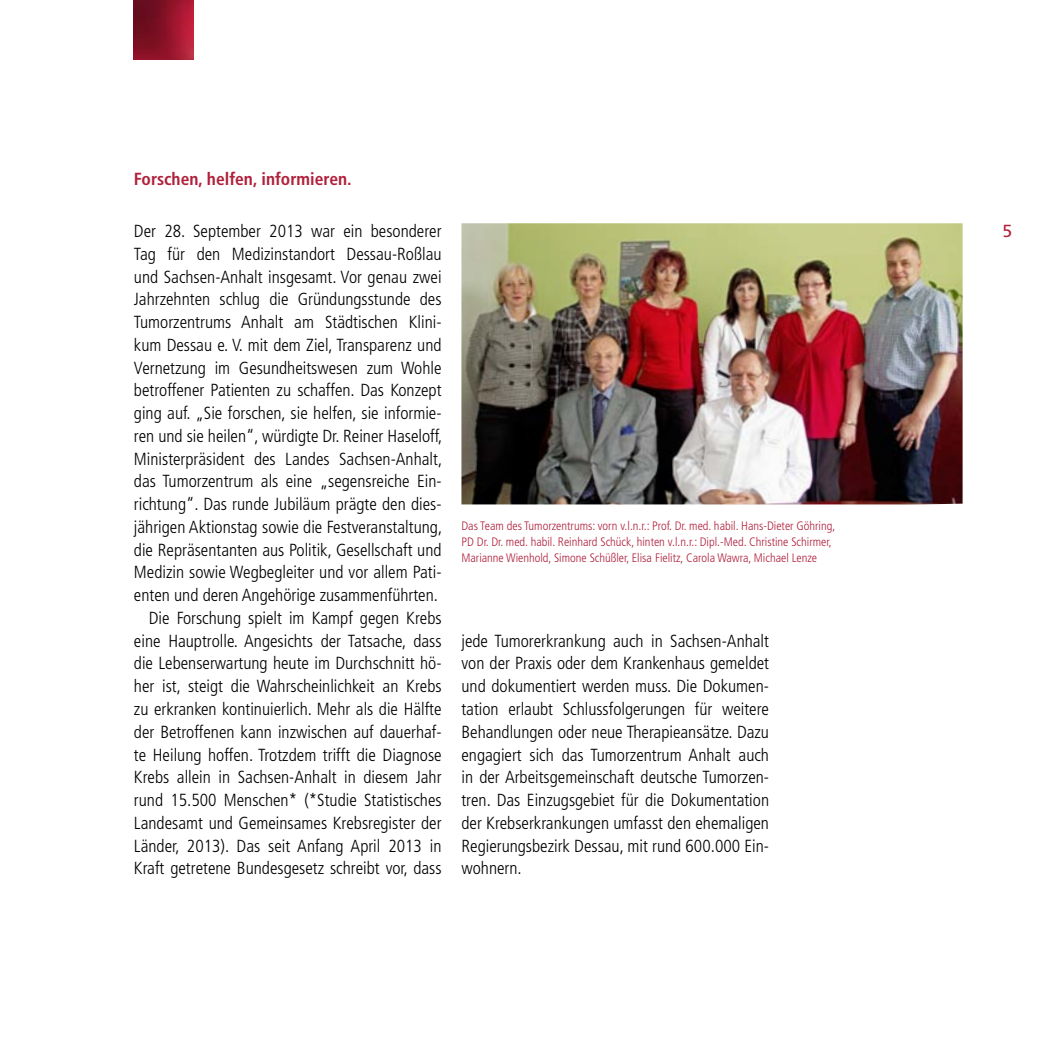
<style>
.page{position:relative;width:1042px;height:1042px;background:#fff}
.page>*{position:absolute;margin:0;border:0;box-sizing:border-box;transform-origin:0 0}
.t1{font:300 condensed 17.5px/22.8px "Frutiger";color:#000;text-align:right}
.t2{font:700 condensed 17.5px "Frutiger";color:#b0203b}
.t3{font:17.5px "Frutiger";color:#b0203b}
.t4{font:300 condensed 12.25px/15.8px "Frutiger";color:#b0203b}
</style>
<div class="page">
<img style="left:134px;top:0;width:59px;height:60px">
<img style="left:461px;top:223px;width:501px;height:281px">
<p class="t2" style="left:134px;top:168px;width:219px">Forschen, helfen, informieren.</p>
<p class="t1" style="left:134px;top:220px;width:309px">Der 28. September 2013 war ein besonderer</p>
<p class="t3" style="left:1002px;top:221px;width:11px">5</p>
<p class="t1" style="left:134px;top:243px;width:310px">Tag für den Medizinstandort Dessau-Roßlau und Sachsen-Anhalt insgesamt. Vor genau zwei Jahrzehnten schlug die Gründungsstunde des Tumorzentrums Anhalt am Städtischen Klini&shy;kum Dessau e. V. mit dem Ziel, Transparenz und Vernetzung im Gesundheitswesen zum Wohle betroffener Patienten zu schaffen. Das Konzept ging auf. „Sie forschen, sie helfen, sie informie&shy;ren und sie heilen“, würdigte Dr. Reiner Haseloff, Ministerpräsident des Landes Sachsen-Anhalt, das Tumorzentrum als eine „segensreiche Ein&shy;richtung“. Das runde Jubiläum prägte den dies&shy;jährigen Aktionstag sowie die Festveranstaltung, die Repräsentanten aus Politik, Gesellschaft und Medizin sowie Wegbegleiter und vor allem Pati&shy;enten und deren Angehörige zusammenführten.<br>Die Forschung spielt im Kampf gegen Krebs eine Hauptrolle. Angesichts der Tatsache, dass die Lebenserwartung heute im Durchschnitt hö&shy;her ist, steigt die Wahrscheinlichkeit an Krebs zu erkranken kontinuierlich. Mehr als die Hälfte der Betroffenen kann inzwischen auf dauerhaf&shy;te Heilung hoffen. Trotzdem trifft die Diagnose Krebs allein in Sachsen-Anhalt in diesem Jahr rund 15.500 Menschen* (*Studie Statistisches Landesamt und Gemeinsames Krebsregister der Länder, 2013). Das seit Anfang April 2013 in Kraft getretene Bundesgesetz schreibt vor, dass</p>
<p class="t4" style="left:461px;top:518px;width:375px">Das Team des Tumorzentrums: vorn v.l.n.r.: Prof. Dr. med. habil. Hans-Dieter Göhring,<br>PD Dr. Dr. med. habil. Reinhard Schück, hinten v.l.n.r.: Dipl.-Med. Christine Schirmer,<br>Marianne Wienhold, Simone Schüßler, Elisa Fielitz, Carola Wawra, Michael Lenze</p>
<p class="t1" style="left:461px;top:629px;width:309px;text-align:justify">jede Tumorerkrankung auch in Sachsen-Anhalt von der Praxis oder dem Krankenhaus gemeldet und dokumentiert werden muss. Die Dokumen&shy;tation erlaubt Schlussfolgerungen für weitere Behandlungen oder neue Therapieansätze. Dazu engagiert sich das Tumorzentrum Anhalt auch in der Arbeitsgemeinschaft deutsche Tumorzen&shy;tren. Das Einzugsgebiet für die Dokumentation der Krebserkrankungen umfasst den ehemaligen Regierungsbezirk Dessau, mit rund 600.000 Ein&shy;wohnern.</p>
</div>
